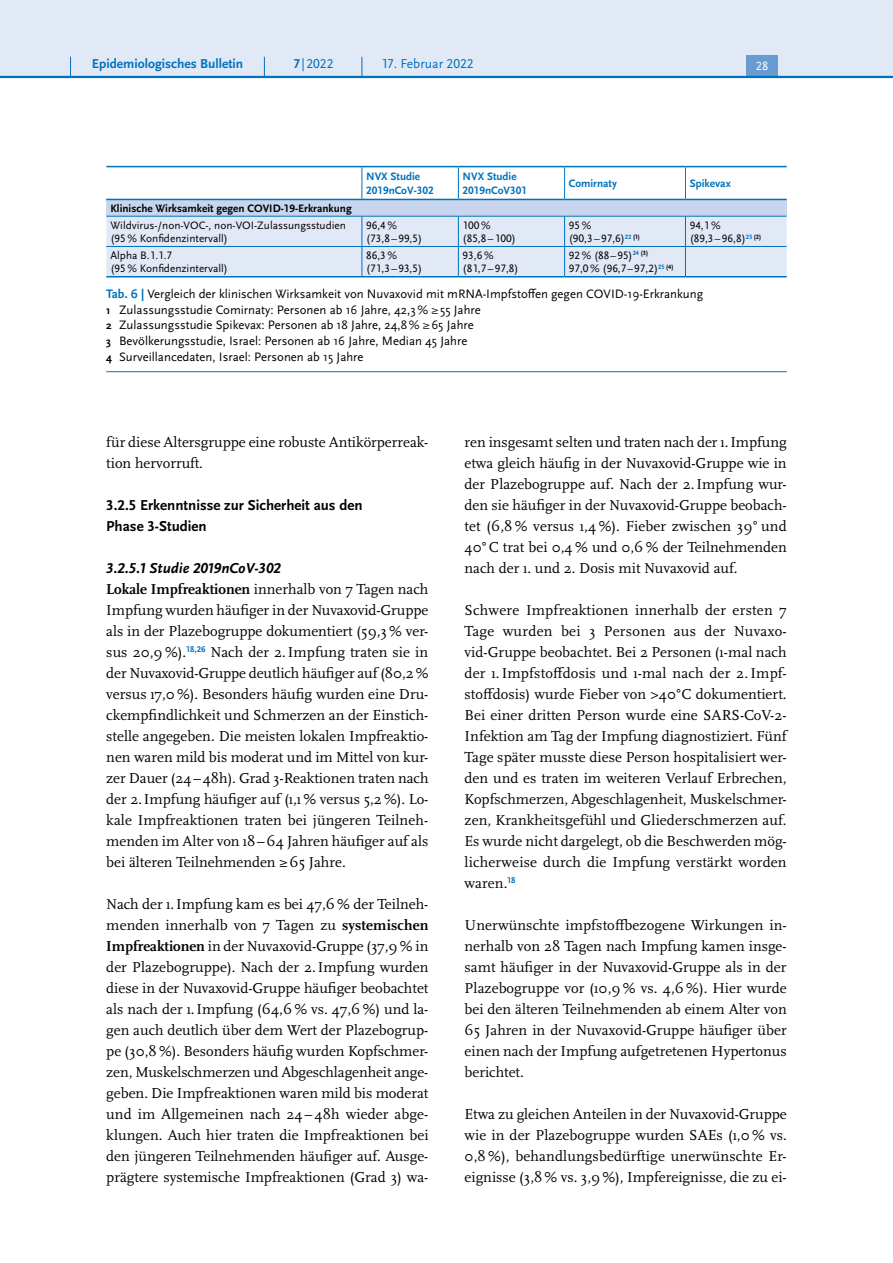
<style>
.page{position:relative;width:893px;height:1263px;background:#fff}
.page>*{position:absolute;margin:0;border:0;box-sizing:border-box;transform-origin:0 0}
.P_-_Fließtext{font:15px/21px "Scala Pro";color:#000;text-align:justify}
.t1{font:700 15px/21px "Scala Sans Pro";color:#000}
.t2{font:italic 700 15px "Scala Sans Pro";color:#000}
.t3{font:700 13.5px "Scala Sans Pro";color:#0072bc}
.t4{font:13.5px "Scala Sans Pro";color:#0072bc}
.Bildunterschrift_ohn{font:12.75px "Scala Sans Pro";color:#000}
.P_-_Bildunterschrift{font:12.75px "Scala Sans Pro";color:#000}
.t5{font:12.45px "Scala Sans Pro";color:#fff}
.P_-_Tab_linksbündig{font:11.25px/13.5px "Scala Sans Pro";color:#000}
.Titel_klein{font:700 11.25px/13.5px "Scala Sans Pro";color:#0072bc}
.P_-_Tab_linksbündig-2{font:700 11.25px "Scala Sans Pro";color:#000}
.s1{font-weight:700}
.s2{font-weight:700;color:#0072bc}
.s3{font-weight:700;font-size:11.25px}
</style>
<div class="page">
<div style="left:106px;top:199px;width:681px;height:17px;background:#c7d6ee"></div>
<hr style="left:362px;top:167px;width:1px;height:32px;background:#0072bc">
<hr style="left:458px;top:167px;width:1px;height:32px;background:#0072bc">
<hr style="left:564px;top:167px;width:1px;height:32px;background:#0072bc">
<hr style="left:685px;top:167px;width:1px;height:32px;background:#0072bc">
<div style="left:106px;top:216px;width:681px;height:60px;background:#e1e8f6"></div>
<hr style="left:106px;top:276px;width:256px;height:1px;background:#0072bc">
<hr style="left:362px;top:276px;width:96px;height:1px;background:#0072bc">
<hr style="left:458px;top:276px;width:107px;height:1px;background:#0072bc">
<hr style="left:565px;top:276px;width:120px;height:1px;background:#0072bc">
<hr style="left:685px;top:276px;width:102px;height:1px;background:#0072bc">
<hr style="left:106px;top:166px;width:256px;height:1px;background:#0072bc">
<hr style="left:362px;top:166px;width:96px;height:1px;background:#0072bc">
<hr style="left:458px;top:166px;width:107px;height:1px;background:#0072bc">
<hr style="left:565px;top:166px;width:120px;height:1px;background:#0072bc">
<hr style="left:685px;top:166px;width:102px;height:1px;background:#0072bc">
<hr style="left:106px;top:199px;width:256px;height:1px;background:#0072bc">
<hr style="left:362px;top:199px;width:96px;height:1px;background:#0072bc">
<hr style="left:458px;top:199px;width:107px;height:1px;background:#0072bc">
<hr style="left:565px;top:199px;width:120px;height:1px;background:#0072bc">
<hr style="left:685px;top:199px;width:102px;height:1px;background:#0072bc">
<hr style="left:106px;top:371px;width:681px;height:1px;background:#0072bc">
<div style="left:0;top:0;width:893px;height:77px;background:#e1e8f6"></div>
<div style="left:746px;top:55px;width:32px;height:21px;background:#679bd2"></div>
<hr style="left:0;top:76px;width:893px;height:2px;background:#0072bc">
<svg style="left:70px;top:57px;width:1px;height:19px"></svg>
<svg style="left:264px;top:57px;width:1px;height:19px"></svg>
<svg style="left:362px;top:57px;width:1px;height:19px"></svg>
<p class="t3" style="left:92px;top:55px;width:153px">Epidemiologisches Bulletin</p>
<p class="t4" style="left:294px;top:55px;width:41px"><span class="s1">7</span> |2022</p>
<p class="t4" style="left:383px;top:55px;width:93px">17. Februar 2022</p>
<p class="t5" style="left:756px;top:59px;width:14px">28</p>
<p class="Titel_klein" style="left:366px;top:170px;width:69px">NVX Studie<br>2019nCoV-302</p>
<p class="Titel_klein" style="left:463px;top:170px;width:66px">NVX Studie<br>2019nCoV301</p>
<p class="Titel_klein" style="left:569px;top:177px;width:50px">Comirnaty</p>
<p class="Titel_klein" style="left:690px;top:177px;width:43px">Spikevax</p>
<p class="P_-_Tab_linksbündig-2" style="left:111px;top:202px;width:243px">Klinische Wirksamkeit gegen COVID-19-Erkrankung</p>
<p class="P_-_Tab_linksbündig" style="left:111px;top:218px;width:237px">Wildvirus-/non-VOC-, non-VOI-Zulassungsstudien (95 % Konfidenzintervall)</p>
<p class="P_-_Tab_linksbündig" style="left:366px;top:218px;width:32px">96,4 %</p>
<p class="P_-_Tab_linksbündig" style="left:366px;top:232px;width:58px">(73,8–99,5)</p>
<p class="P_-_Tab_linksbündig" style="left:463px;top:218px;width:30px">100 %</p>
<p class="P_-_Tab_linksbündig" style="left:463px;top:232px;width:55px">(85,8–100)</p>
<p class="P_-_Tab_linksbündig" style="left:569px;top:218px;width:24px">95%</p>
<p class="P_-_Tab_linksbündig" style="left:569px;top:232px;width:72px">(90,3 – 97,6)<sup>22</sup> <sup>(1)</sup></p>
<p class="P_-_Tab_linksbündig" style="left:690px;top:218px;width:32px">94,1 %</p>
<p class="P_-_Tab_linksbündig" style="left:690px;top:232px;width:73px">(89,3 – 96,8)<sup>23</sup> <sup>(2)</sup></p>
<p class="P_-_Tab_linksbündig" style="left:111px;top:249px;width:119px">Alpha B.1.1.7<br>(95 % Konfidenzintervall)</p>
<p class="P_-_Tab_linksbündig" style="left:366px;top:249px;width:32px">86,3 %</p>
<p class="P_-_Tab_linksbündig" style="left:569px;top:249px;width:81px">92 % (88–95)<sup>24</sup> <sup>(3)</sup></p>
<p class="P_-_Tab_linksbündig" style="left:569px;top:262px;width:106px">97,0 % (96,7–97,2)<sup>25</sup> <sup>(4)</sup></p>
<p class="Bildunterschrift_ohn" style="left:106px;top:286px;width:598px"><span class="s2">Tab. 6 |</span> Vergleich der klinischen Wirksamkeit von Nuvaxovid mit mRNA-Impfstoffen gegen COVID-19-Erkrankung</p>
<p class="Bildunterschrift_ohn" style="left:106px;top:302px;width:376px"><span class="s3">1</span> Zulassungsstudie Comirnaty: Personen ab 16 Jahre, 42,3% ≥55 Jahre</p>
<p class="Bildunterschrift_ohn" style="left:106px;top:318px;width:369px"><span class="s3">2</span> Zulassungsstudie Spikevax: Personen ab 18 Jahre, 24,8% ≥65 Jahre</p>
<p class="Bildunterschrift_ohn" style="left:106px;top:333px;width:363px"><span class="s3">3</span> Bevölkerungsstudie, Israel: Personen ab 16 Jahre, Median 45 Jahre</p>
<p class="P_-_Bildunterschrift" style="left:106px;top:349px;width:259px"><span class="s3">4</span> Surveillancedaten, Israel: Personen ab 15 Jahre</p>
<p class="P_-_Tab_linksbündig" style="left:463px;top:249px;width:32px">93,6 %</p>
<p class="P_-_Tab_linksbündig" style="left:463px;top:262px;width:58px">(81,7 – 97,8)</p>
<p class="P_-_Tab_linksbündig" style="left:366px;top:262px;width:58px">(71,3 –93,5)</p>
<p class="P_-_Fließtext" style="left:106px;top:431px;width:324px">für diese Altersgruppe eine robuste Antikörperreak&shy;tion hervorruft.</p>
<h5 class="t1" style="left:106px;top:494px;width:258px">3.2.5 Erkenntnisse zur Sicherheit aus den<br>Phase 3-Studien</h5>
<h6 class="t2" style="left:106px;top:559px;width:176px">3.2.5.1 Studie 2019nCoV-302</h6>
<p class="P_-_Fließtext" style="left:106px;top:578px;width:324px"><span class="s1">Lokale Impfreaktionen</span> innerhalb von 7 Tagen nach Impfung wurden häufiger in der Nuvaxovid-Gruppe als in der Plazebogruppe dokumentiert (59,3 % ver&shy;sus 20,9 %).<sup>18,26</sup> Nach der 2.Impfung traten sie in der Nuvaxovid-Gruppe deutlich häufiger auf (80,2 % versus 17,0 %). Besonders häufig wurden eine Dru&shy;ckempfindlichkeit und Schmerzen an der Einstich&shy;stelle angegeben. Die meisten lokalen Impfreaktio&shy;nen waren mild bis moderat und im Mittel von kur&shy;zer Dauer (24–48h). Grad 3-Reaktionen traten nach der 2.Impfung häufiger auf (1,1 % versus 5,2 %). Lo&shy;kale Impfreaktionen traten bei jüngeren Teilneh&shy;menden im Alter von 18–64 Jahren häufiger auf als bei älteren Teilnehmenden ≥65 Jahre.</p>
<p class="P_-_Fließtext" style="left:106px;top:893px;width:324px">Nach der 1.Impfung kam es bei 47,6 % der Teilneh&shy;menden innerhalb von 7 Tagen zu <span class="s1">systemischen Impfreaktionen</span> in der Nuvaxovid-Gruppe (37,9 % in der Plazebogruppe). Nach der 2.Impfung wurden diese in der Nuvaxovid-Gruppe häufiger beobachtet als nach der 1.Impfung (64,6 % vs. 47,6 %) und la&shy;gen auch deutlich über dem Wert der Plazebogrup&shy;pe (30,8 %). Besonders häufig wurden Kopfschmer&shy;zen, Muskelschmerzen und Abgeschlagenheit ange&shy;geben. Die Impfreaktionen waren mild bis moderat und im Allgemeinen nach 24 – 48h wieder abge&shy;klungen. Auch hier traten die Impfreaktionen bei den jüngeren Teilnehmenden häufiger auf. Ausge&shy;prägtere systemische Impfreaktionen (Grad 3) wa-</p>
<p class="P_-_Fließtext" style="left:465px;top:431px;width:324px">ren insgesamt selten und traten nach der 1.Impfung etwa gleich häufig in der Nuvaxovid-Gruppe wie in der Plazebogruppe auf. Nach der 2.Impfung wur&shy;den sie häufiger in der Nuvaxovid-Gruppe beobach&shy;tet (6,8 % versus 1,4 %). Fieber zwischen 39° und 40°C trat bei 0,4 % und 0,6 % der Teilnehmenden nach der 1. und 2. Dosis mit Nuvaxovid auf.</p>
<p class="P_-_Fließtext" style="left:465px;top:599px;width:324px">Schwere Impfreaktionen innerhalb der ersten 7<br>Tage wurden bei 3 Personen aus der Nuvaxo&shy;vid-Gruppe beobachtet. Bei 2 Personen (1-mal nach der 1.Impfstoffdosis und 1-mal nach der 2.Impf&shy;stoffdosis) wurde Fieber von &gt;40°C dokumentiert.<br>Bei einer dritten Person wurde eine SARS-CoV-2- Infektion am Tag der Impfung diagnostiziert. Fünf Tage später musste diese Person hospitalisiert wer&shy;den und es traten im weiteren Verlauf Erbrechen, Kopfschmerzen, Abgeschlagenheit, Muskelschmer&shy;zen, Krankheitsgefühl und Gliederschmerzen auf.<br>Es wurde nicht dargelegt, ob die Beschwerden mög&shy;licherweise durch die Impfung verstärkt worden waren.<sup>18</sup></p>
<p class="P_-_Fließtext" style="left:465px;top:914px;width:324px">Unerwünschte impfstoffbezogene Wirkungen in&shy;nerhalb von 28 Tagen nach Impfung kamen insge&shy;samt häufiger in der Nuvaxovid-Gruppe als in der Plazebogruppe vor (10,9 % vs. 4,6 %). Hier wurde bei den älteren Teilnehmenden ab einem Alter von 65 Jahren in der Nuvaxovid-Gruppe häufiger über einen nach der Impfung aufgetretenen Hypertonus berichtet.</p>
<p class="P_-_Fließtext" style="left:465px;top:1103px;width:324px">Etwa zu gleichen Anteilen in der Nuvaxovid-Gruppe wie in der Plazebogruppe wurden SAEs (1,0 % vs.<br>0,8 %), behandlungsbedürftige unerwünschte Er&shy;eignisse (3,8 % vs. 3,9 %), Impfereignisse, die zu ei-</p>
</div>
